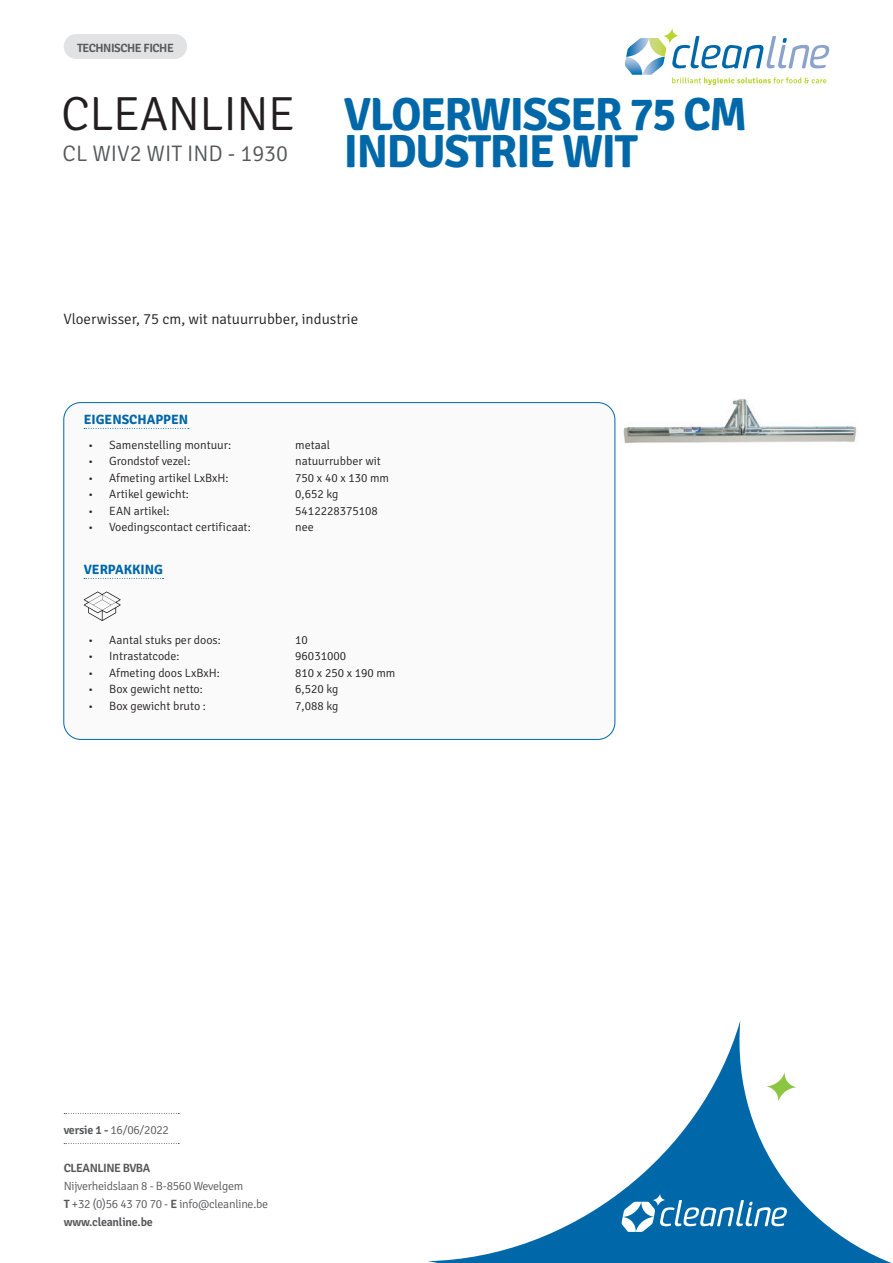
<style>
.page{position:relative;width:893px;height:1263px;background:#fff}
.page>*{position:absolute;margin:0;border:0;box-sizing:border-box;transform-origin:0 0}
.t1{font:300 48px "Signika";letter-spacing:-.01em;color:#231f20}
.Artikelnaam{font:700 46.5px/37.5px "Signika";letter-spacing:-.03em;color:#0068a9}
.Productomschrijving{font:300 22.5px "Signika";color:#57585a}
.Body_intro{font:300 15px "Signika";color:#231f20}
.Alinea_titels{font:700 13.5px "Signika";color:#0068a9}
.t2{font:300 12px "Signika";color:#231f20}
.t3{font:300 12px/18px "Signika";letter-spacing:-.02em;color:#57585a}
.t4{font:600 12px "Signika";letter-spacing:-.04em;color:#57585a}
.s1{font-weight:600}
</style>
<div class="page">
<svg style="left:64px;top:1143px;width:115px;height:1px"></svg>
<svg style="left:64px;top:1113px;width:115px;height:1px"></svg>
<svg style="left:428px;top:1021px;width:463px;height:242px"></svg>
<svg style="left:766px;top:1072px;width:31px;height:29px"></svg>
<svg style="left:621px;top:1194px;width:166px;height:38px"></svg>
<svg style="left:625px;top:28px;width:205px;height:57px"></svg>
<img style="left:623px;top:399px;width:234px;height:45px">
<div style="left:64px;top:34px;width:123px;height:25px;background:#e1e2e4;border-radius:12px"></div>
<div style="left:64px;top:403px;width:551px;height:336px;background:#fafafa;border-radius:17px"></div>
<svg style="left:84px;top:428px;width:105px;height:1px"></svg>
<svg style="left:84px;top:578px;width:80px;height:1px"></svg>
<svg style="left:84px;top:591px;width:37px;height:30px"></svg>
<p class="t4" style="left:77px;top:41px;width:98px">TECHNISCHE FICHE</p>
<h1 class="t1" style="left:61px;top:88px;width:236px">CLEANLINE</h1>
<p class="Productomschrijving" style="left:63px;top:142px;width:227px">CL WIV2 WIT IND - 1930</p>
<p class="Artikelnaam" style="left:344px;top:96px;width:405px">VLOERWISSER 75 CM<br>INDUSTRIE WIT</p>
<p class="Body_intro" style="left:63px;top:310px;width:296px">Vloerwisser, 75 cm, wit natuurrubber, industrie</p>
<p class="Alinea_titels" style="left:84px;top:411px;width:106px">EIGENSCHAPPEN</p>
<p class="t2" style="left:88px;top:438px;width:145px">• Samenstelling montuur:</p>
<p class="t2" style="left:295px;top:438px;width:37px">metaal</p>
<p class="t2" style="left:88px;top:455px;width:104px">• Grondstof vezel:</p>
<p class="t2" style="left:295px;top:455px;width:87px">natuurrubber wit</p>
<p class="t2" style="left:88px;top:471px;width:142px">• Afmeting artikel LxBxH:</p>
<p class="t2" style="left:295px;top:471px;width:95px">750 x 40 x 130 mm</p>
<p class="t2" style="left:88px;top:488px;width:102px">• Artikel gewicht:</p>
<p class="t2" style="left:295px;top:488px;width:45px">0,652 kg</p>
<p class="t2" style="left:88px;top:504px;width:83px">• EAN artikel:</p>
<p class="t2" style="left:295px;top:504px;width:84px">5412228375108</p>
<p class="t2" style="left:88px;top:521px;width:164px">• Voedingscontact certificaat:</p>
<p class="t2" style="left:295px;top:521px;width:20px">nee</p>
<p class="Alinea_titels" style="left:84px;top:561px;width:81px">VERPAKKING</p>
<p class="t2" style="left:88px;top:633px;width:134px">• Aantal stuks per doos:</p>
<p class="t2" style="left:295px;top:633px;width:14px">10</p>
<p class="t2" style="left:88px;top:650px;width:93px">• Intrastatcode:</p>
<p class="t2" style="left:295px;top:650px;width:52px">96031000</p>
<p class="t2" style="left:88px;top:666px;width:133px">• Afmeting doos LxBxH:</p>
<p class="t2" style="left:295px;top:666px;width:102px">810 x 250 x 190 mm</p>
<p class="t2" style="left:88px;top:683px;width:116px">• Box gewicht netto:</p>
<p class="t2" style="left:295px;top:683px;width:45px">6,520 kg</p>
<p class="t2" style="left:88px;top:699px;width:120px">• Box gewicht bruto :</p>
<p class="t2" style="left:295px;top:699px;width:45px">7,088 kg</p>
<p class="t3" style="left:64px;top:1121px;width:107px"><span class="s1">versie 1 -</span> 16/06/2022</p>
<p class="t4" style="left:64px;top:1161px;width:88px">CLEANLINE BVBA</p>
<p class="t3" style="left:64px;top:1177px;width:206px">Nijverheidslaan 8 - B-8560 Wevelgem<br><span class="s1">T</span> +32 (0)56 43 70 70 - <span class="s1">E</span> info@cleanline.be <span class="s1">www.cleanline.be</span></p>
</div>
